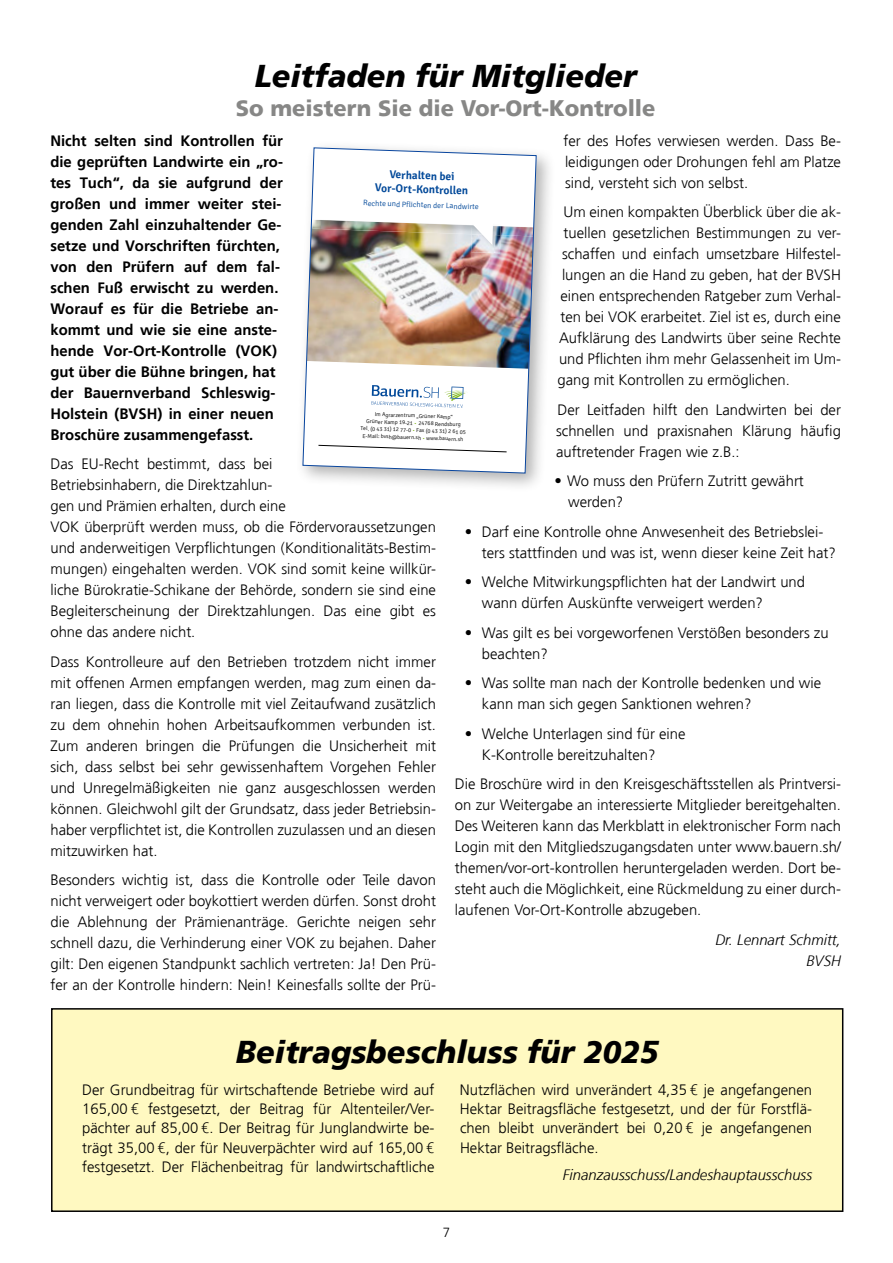
<style>
.page{position:relative;width:893px;height:1263px;background:#fff}
.page>*{position:absolute;margin:0;border:0;box-sizing:border-box;transform-origin:0 0}
.t1{font:italic 900 31.5px "Frutiger";color:#000}
.t2{font:900 22.5px "Frutiger";color:#878786}
.t3{font:300 15px/21px "Frutiger";color:#000;text-align:justify}
.t4{font:700 15px/21px "Frutiger";color:#000}
.t5{font:italic 300 15px/21px "Frutiger";color:#000;text-align:right}
.t6{font:300 13.2px "Frutiger";color:#000}
.t7{font:600 11.4px/13.6px "Signika";color:#004899;text-align:center}
.t8{font:300 7.8px "Signika";color:#004899}
.t9{font:300 5.7px/7.2px "Signika";color:#000;text-align:center}
.s1{color:#86bc25}
.s2{font-family:"Roboto"}
</style>
<div class="page">
<div style="left:52px;top:1009px;width:791px;height:202px;background:#fff9c1"></div>
<div style="left:51px;top:1008px;width:792px;height:204px;border:1px solid #000"></div>
<div style="left:295px;top:140px;width:261px;height:353px;background:#000;opacity:.31"></div>
<img style="left:302px;top:147px;width:235px;height:327px">
<h1 class="t1" style="left:255px;top:63px;width:383px">Leitfaden für Mitglieder</h1>
<h2 class="t2" style="left:236px;top:99px;width:421px">So meistern Sie die Vor-Ort-Kontrolle</h2>
<p class="t4" style="left:50px;top:131px;width:234px">Nicht selten sind Kontrollen für die geprüften Landwirte ein „ro&shy;tes Tuch“, da sie aufgrund der großen und immer weiter stei&shy;genden Zahl einzuhaltender Ge&shy;setze und Vorschriften fürchten, von den Prüfern auf dem fal&shy;schen Fuß erwischt zu werden.<br>Worauf es für die Betriebe an&shy;kommt und wie sie eine anste&shy;hende Vor-Ort-Kontrolle (VOK) gut über die Bühne bringen, hat der Bauernverband Schleswig-<br>Holstein (BVSH) in einer neuen<br>Broschüre zusammengefasst.</p>
<p class="t3" style="left:50px;top:455px;width:387px;text-align:left">Das EU-Recht bestimmt, dass bei<br>Betriebsinhabern, die Direktzahlun-<br>gen und Prämien erhalten, durch eine<br>VOK überprüft werden muss, ob die Fördervoraussetzungen und anderweitigen Verpflichtungen (Konditionalitäts-Bestim&shy;mungen) eingehalten werden. VOK sind somit keine willkür&shy;liche Bürokratie-Schikane der Behörde, sondern sie sind eine Begleiterscheinung der Direktzahlungen. Das eine gibt es ohne das andere nicht.</p>
<p class="t3" style="left:50px;top:652px;width:387px">Dass Kontrolleure auf den Betrieben trotzdem nicht immer mit offenen Armen empfangen werden, mag zum einen da&shy;ran liegen, dass die Kontrolle mit viel Zeitaufwand zusätzlich zu dem ohnehin hohen Arbeitsaufkommen verbunden ist.<br>Zum anderen bringen die Prüfungen die Unsicherheit mit sich, dass selbst bei sehr gewissenhaftem Vorgehen Fehler und Unregelmäßigkeiten nie ganz ausgeschlossen werden können. Gleichwohl gilt der Grundsatz, dass jeder Betriebsin&shy;haber verpflichtet ist, die Kontrollen zuzulassen und an diesen mitzuwirken hat.</p>
<p class="t3" style="left:50px;top:871px;width:387px">Besonders wichtig ist, dass die Kontrolle oder Teile davon nicht verweigert oder boykottiert werden dürfen. Sonst droht die Ablehnung der Prämienanträge. Gerichte neigen sehr schnell dazu, die Verhinderung einer VOK zu bejahen. Daher gilt: Den eigenen Standpunkt sachlich vertreten: Ja! Den Prü&shy;fer an der Kontrolle hindern: Nein! Keinesfalls sollte der Prü-</p>
<p class="t3" style="left:563px;top:131px;width:279px">fer des Hofes verwiesen werden. Dass Be&shy;leidigungen oder Drohungen fehl am Platze sind, versteht sich von selbst.</p>
<p class="t3" style="left:563px;top:203px;width:279px">Um einen kompakten Überblick über die ak-</p>
<p class="t3" style="left:563px;top:224px;width:279px">tuellen gesetzlichen Bestimmungen zu ver-</p>
<p class="t3" style="left:562px;top:245px;width:281px">schaffen und einfach umsetzbare Hilfestel-</p>
<p class="t3" style="left:562px;top:266px;width:280px">lungen an die Hand zu geben, hat der BVSH</p>
<p class="t3" style="left:560px;top:287px;width:282px">einen entsprechenden Ratgeber zum Verhal-</p>
<p class="t3" style="left:560px;top:308px;width:282px">ten bei VOK erarbeitet. Ziel ist es, durch eine</p>
<p class="t3" style="left:559px;top:329px;width:284px">Aufklärung des Landwirts über seine Rechte</p>
<p class="t3" style="left:559px;top:349px;width:284px">und Pflichten ihm mehr Gelassenheit im Um-</p>
<p class="t3" style="left:557px;top:371px;width:234px">gang mit Kontrollen zu ermöglichen.</p>
<p class="t3" style="left:556px;top:400px;width:287px">Der Leitfaden hilft den Landwirten bei der schnellen und praxisnahen Klärung häufig auftretender Fragen wie z.B.:</p>
<p class="t3" style="left:568px;top:472px;width:237px;text-indent:-14px">• Wo muss den Prüfern Zutritt gewährt werden?</p>
<p class="t3" style="left:482px;top:522px;width:356px;text-indent:-17px">• Darf eine Kontrolle ohne Anwesenheit des Betriebslei&shy;ters stattfinden und was ist, wenn dieser keine Zeit hat?</p>
<p class="t3" style="left:482px;top:573px;width:325px;text-indent:-17px">• Welche Mitwirkungspflichten hat der Landwirt und wann dürfen Auskünfte verweigert werden?</p>
<p class="t3" style="left:482px;top:624px;width:348px;text-indent:-17px">• Was gilt es bei vorgeworfenen Verstößen besonders zu beachten?</p>
<p class="t3" style="left:482px;top:674px;width:341px;text-indent:-17px">• Was sollte man nach der Kontrolle bedenken und wie kann man sich gegen Sanktionen wehren?</p>
<p class="t3" style="left:482px;top:725px;width:205px;text-indent:-17px">• Welche Unterlagen sind für eine<br>K-Kontrolle bereitzuhalten?</p>
<p class="t3" style="left:455px;top:775px;width:388px">Die Broschüre wird in den Kreisgeschäftsstellen als Printversi&shy;on zur Weitergabe an interessierte Mitglieder bereitgehalten.<br>Des Weiteren kann das Merkblatt in elektronischer Form nach Login mit den Mitgliedszugangsdaten unter www.bauern.sh/ themen/vor-ort-kontrollen heruntergeladen werden. Dort be&shy;steht auch die Möglichkeit, eine Rückmeldung zu einer durch&shy;laufenen Vor-Ort-Kontrolle abzugeben.</p>
<p class="t5" style="left:715px;top:930px;width:127px">Dr. Lennart Schmitt,<br>BVSH</p>
<p class="t7" style="left:376px;top:167px;width:95px;rotate:2deg">Verhalten bei<br>Vor-Ort-Kontrollen</p>
<p class="t8" style="left:363px;top:199px;width:117px;rotate:2deg">Rechte und Pflichten der Landwirte</p>
<p class="t9" style="left:361px;top:410px;width:107px;rotate:2deg">Im Agrarzentrum „Grüner Kamp“<br>Grüner Kamp 19-21 <span class="s1">•</span> 24768 Rendsburg Tel.(0 43 31)12 77-0 <span class="s1">•</span> Fax (0 43 31)2 61 05<br>E-M ail:bvsh@ bauern.sh <span class="s1">•</span> www.bauern.sh</p>
<h1 class="t1" style="left:236px;top:1039px;width:424px">Beitragsbeschluss für 2025</h1>
<p class="t3" style="left:82px;top:1081px;width:354px;line-height:19.2px">Der Grundbeitrag für wirtschaftende Betriebe wird auf 165,00 <span class="s2">€</span> festgesetzt, der Beitrag für Altenteiler/Ver&shy;pächter auf 85,00 <span class="s2">€</span>. Der Beitrag für Junglandwirte be&shy;trägt 35,00 <span class="s2">€</span>, der für Neuverpächter wird auf 165,00 <span class="s2">€ </span>festgesetzt. Der Flächenbeitrag für landwirtschaftliche</p>
<p class="t3" style="left:460px;top:1080px;width:354px;line-height:19.2px">Nutzflächen wird unverändert 4,35 <span class="s2">€</span> je angefangenen Hektar Beitragsfläche festgesetzt, und der für Forstflä&shy;chen bleibt unverändert bei 0,20 <span class="s2">€</span> je angefangenen Hektar Beitragsfläche.</p>
<p class="t5" style="left:563px;top:1166px;width:251px">Finanzausschuss/Landeshauptausschuss</p>
<p class="t6" style="left:443px;top:1227px;width:9px">7</p>
</div>
